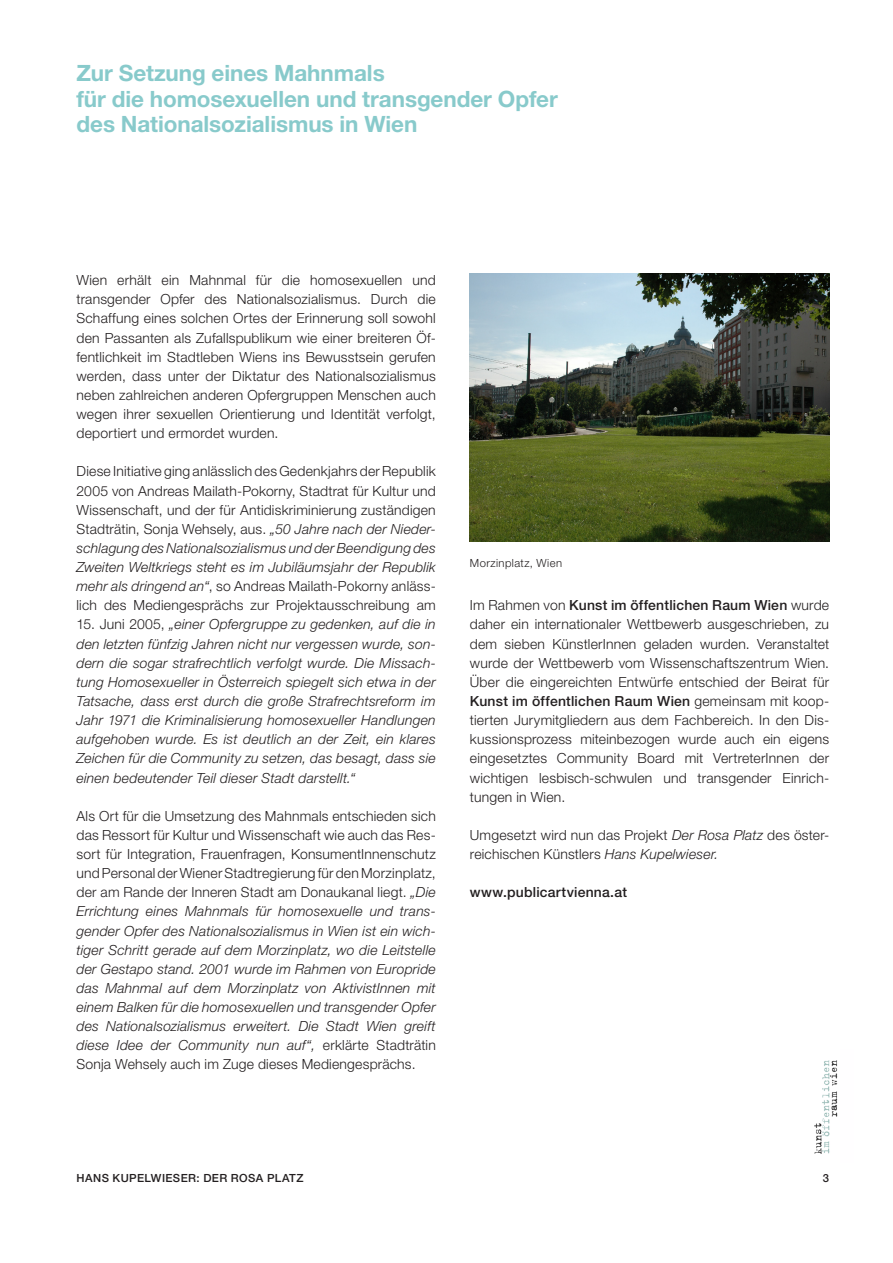
<style>
.page{position:relative;width:893px;height:1263px;background:#fff}
.page>*{position:absolute;margin:0;border:0;box-sizing:border-box;transform-origin:0 0}
.t1{font:700 22.5px/25.5px "Helvetica Neue";letter-spacing:-.005em;color:#88cacb}
.t2{font:300 13.95px/19.2px "Helvetica Neue";letter-spacing:.015em;color:#231f20;text-align:justify}
.t3{font:italic 300 13.95px/19.2px "Helvetica Neue";letter-spacing:.015em;color:#231f20;text-align:justify}
.t4{font:500 13.95px "Helvetica Neue";letter-spacing:.015em;color:#231f20}
.t5{font:500 11.25px "Helvetica Neue";letter-spacing:.04em;color:#231f20}
.t6{font:300 11.25px "Helvetica Neue";letter-spacing:.04em;color:#231f20}
.s1{font-style:italic}
.s2{font-style:normal}
.s3{font-weight:500}
</style>
<div class="page">
<img style="left:470px;top:274px;width:359px;height:268px">
<img style="left:815px;top:1061px;width:23px;height:93px">
<h1 class="t1" style="left:77px;top:60px;width:483px">Zur Setzung eines Mahnmals<br>für die homosexuellen und transgender Opfer des Nationalsozialismus in Wien</h1>
<p class="t2" style="left:77px;top:270px;width:361px">Wien erhält ein Mahnmal für die homosexuellen und transgender Opfer des Nationalsozialismus. Durch die Schaffung eines solchen Ortes der Erinnerung soll sowohl den Passanten als Zufallspublikum wie einer breiteren Öf&shy;fentlichkeit im Stadtleben Wiens ins Bewusstsein gerufen werden, dass unter der Diktatur des Nationalsozialismus neben zahlreichen anderen Opfergruppen Menschen auch wegen ihrer sexuellen Orientierung und Identität verfolgt, deportiert und ermordet wurden.</p>
<p class="t2" style="left:77px;top:462px;width:361px">Diese Initiative ging anlässlich des Gedenkjahrs der Republik 2005 von Andreas Mailath-Pokorny, Stadtrat für Kultur und Wissenschaft, und der für Antidiskriminierung zuständigen Stadträtin, Sonja Wehsely, aus. <span class="s1">„50 Jahre nach der Nieder&shy;schlagung des Nationalsozialismus und der Beendigung des Zweiten Weltkriegs steht es im Jubiläumsjahr der Republik mehr als dringend an“</span>, so Andreas Mailath-Pokorny anläss&shy;lich des Mediengesprächs zur Projektausschreibung am</p>
<p class="t3" style="left:77px;top:615px;width:361px"><span class="s2">15. Juni 2005,</span> „einer Opfergruppe zu gedenken, auf die in den letzten fünfzig Jahren nicht nur vergessen wurde, son&shy;dern die sogar strafrechtlich verfolgt wurde. Die Missach&shy;tung Homosexueller in Österreich spiegelt sich etwa in der Tatsache, dass erst durch die große Strafrechtsreform im Jahr 1971 die Kriminalisierung homosexueller Handlungen aufgehoben wurde. Es ist deutlich an der Zeit, ein klares Zeichen für die Community zu setzen, das besagt, dass sie einen bedeutender Teil dieser Stadt darstellt.“</p>
<p class="t3" style="left:77px;top:806px;width:361px"><span class="s2">Als Ort für die Umsetzung des Mahnmals entschieden sich das Ressort für Kultur und Wissenschaft wie auch das Res&shy;sort für Integration, Frauenfragen, KonsumentInnenschutz und Personal der Wiener Stadtregierung für den Morzinplatz, der am Rande der Inneren Stadt am Donaukanal liegt.</span> „Die Errichtung eines Mahnmals für homosexuelle und trans&shy;gender Opfer des Nationalsozialismus in Wien ist ein wich&shy;tiger Schritt gerade auf dem Morzinplatz, wo die Leitstelle der Gestapo stand. 2001 wurde im Rahmen von Europride das Mahnmal auf dem Morzinplatz von AktivistInnen mit einem Balken für die homosexuellen und transgender Opfer des Nationalsozialismus erweitert. Die Stadt Wien greift diese Idee der Community nun auf“, <span class="s2">erklärte Stadträtin Sonja Wehsely auch im Zuge dieses Mediengesprächs.</span></p>
<p class="t6" style="left:470px;top:556px;width:94px">Morzinplatz, Wien</p>
<p class="t2" style="left:470px;top:595px;width:361px">Im Rahmen von <span class="s3">Kunst im öffentlichen Raum Wien</span> wurde daher ein internationaler Wettbewerb ausgeschrieben, zu dem sieben KünstlerInnen geladen wurden. Veranstaltet wurde der Wettbewerb vom Wissenschaftszentrum Wien.<br>Über die eingereichten Entwürfe entschied der Beirat für <span class="s3">Kunst im öffentlichen Raum Wien</span> gemeinsam mit koop&shy;tierten Jurymitgliedern aus dem Fachbereich. In den Dis&shy;kussionsprozess miteinbezogen wurde auch ein eigens eingesetztes Community Board mit VertreterInnen der wichtigen lesbisch-schwulen und transgender Einrich&shy;tungen in Wien.</p>
<p class="t2" style="left:470px;top:825px;width:361px">Umgesetzt wird nun das Projekt <span class="s1">Der Rosa Platz</span> des öster&shy;reichischen Künstlers <span class="s1">Hans Kupelwieser.</span></p>
<p class="t4" style="left:470px;top:884px;width:159px">www.publicartvienna.at</p>
<p class="t5" style="left:77px;top:1172px;width:228px">HANS KUPELWIESER: DER ROSA PLATZ</p>
<p class="t5" style="left:823px;top:1171px;width:8px">3</p>
</div>
